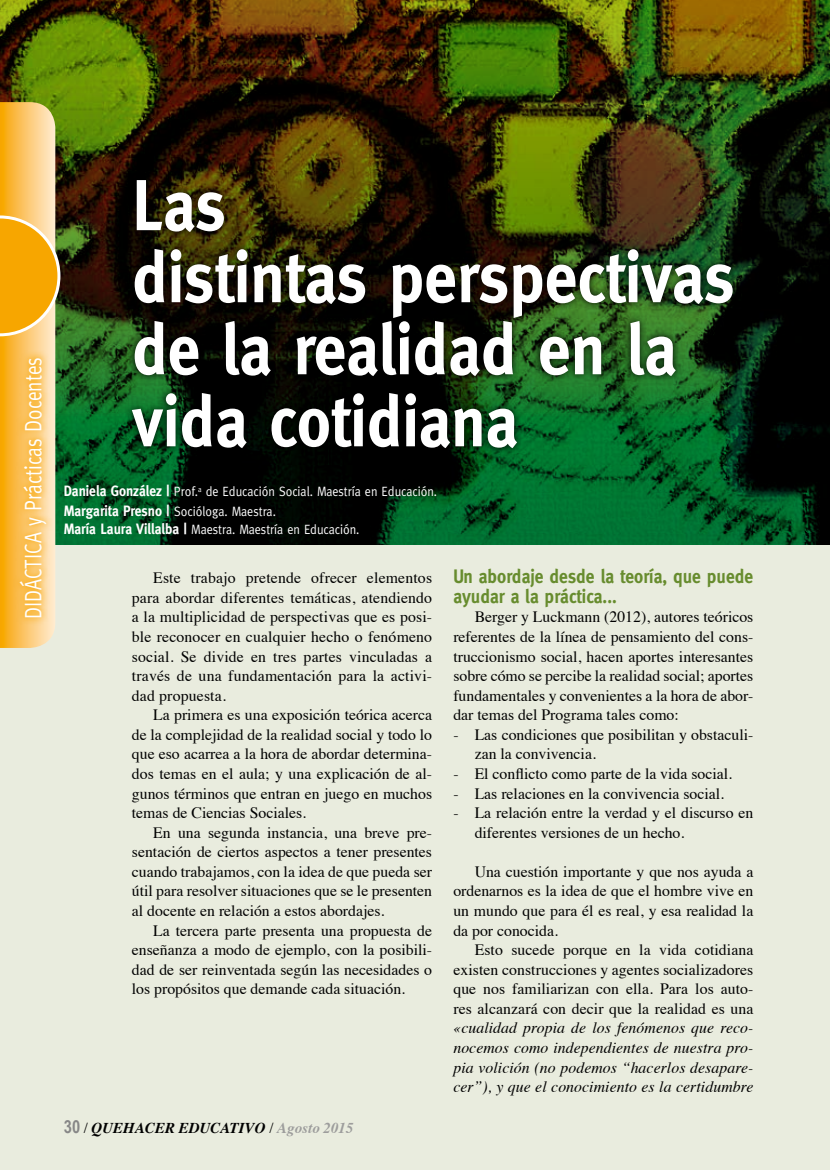
<style>
.page{position:relative;width:830px;height:1170px;background:#fff}
.page>*{position:absolute;margin:0;border:0;box-sizing:border-box;transform-origin:0 0}
.t1{font:700 72px/72px "Meta";color:#fff;scale:.9 1}
.t2{font:24px "Meta";color:#fff;scale:.8 1}
.t3{font:700 19.5px/19.5px "Meta";color:#678c2e;scale:.9 1}
.t4{font:15.75px/19.5px "Times";color:#000;text-align:justify}
.t5{font:italic 15.75px/19.5px "Times";letter-spacing:.005em;color:#000;text-align:justify}
.t6{font:italic 700 15px "Times";color:#000}
.t7{font:13.5px/20.1px "Meta";color:#fff;scale:.9 1}
.s1{font-weight:700;font-size:15px}
.s2{font-family:"Arial Narrow";font-style:normal;font-size:18px;color:#878787}
.s3{font-weight:400;font-style:normal}
.s4{color:#9d9d9c}
</style>
<div class="page">
<div style="left:0;top:0;width:829px;height:1169px;background:#e9ecde"></div>
<img style="left:0;top:0;width:829px;height:544px">
<svg style="left:0;top:102px;width:60px;height:546px;background:#e8b647"></svg>
<svg style="left:12px;top:350px;width:41px;height:275px;background:#fbc669"></svg>
<svg style="left:124px;top:172px;width:616px;height:283px;background:#16290b"></svg>
<h2 class="t2" style="left:19px;top:619px;width:329px;rotate:-90deg">DIDÁCTICA y Prácticas Docentes</h2>
<h1 class="t1" style="left:132px;top:169px;width:670px">Las<br>distintas perspectivas de la realidad en la vida cotidiana</h1>
<p class="t7" style="left:64px;top:481px;width:416px"><span class="s1">Daniela González |</span> Prof.<sup>a</sup> de Educación Social. Maestría en Educación.<br><span class="s1">Margarita Presno |</span> Socióloga. Maestra.</p>
<p class="t7" style="left:64px;top:519px;width:330px"><span class="s1">María Laura Villalba |</span> Maestra. Maestría en Educación.</p>
<p class="t4" style="left:132px;top:567px;width:301px;text-indent:21px">Este trabajo pretende ofrecer elementos para abordar diferentes temáticas, atendiendo a la multiplicidad de perspectivas que es posi&shy;ble reconocer en cualquier hecho o fenómeno social. Se divide en tres partes vinculadas a través de una fundamentación para la activi&shy;dad propuesta.</p>
<p class="t4" style="left:132px;top:703px;width:301px;text-indent:21px">La primera es una exposición teórica acerca de la complejidad de la realidad social y todo lo que eso acarrea a la hora de abordar determina&shy;dos temas en el aula; y una explicación de al&shy;gunos términos que entran en juego en muchos temas de Ciencias Sociales.</p>
<p class="t4" style="left:132px;top:821px;width:301px;text-indent:21px">En una segunda instancia, una breve pre&shy;sentación de ciertos aspectos a tener presentes cuando trabajamos, con la idea de que pueda ser útil para resolver situaciones que se le presenten al docente en relación a estos abordajes.</p>
<p class="t4" style="left:132px;top:919px;width:301px;text-indent:21px">La tercera parte presenta una propuesta de enseñanza a modo de ejemplo, con la posibili&shy;dad de ser reinventada según las necesidades o los propósitos que demande cada situación.</p>
<p class="t6" style="left:64px;top:1113px;width:291px"><span class="s2">30</span> <span class="s3">/</span> QUEHACER EDUCATIVO <span class="s3">/</span> <span class="s4">Agosto 2015</span></p>
<p class="t3" style="left:453px;top:566px;width:334px">Un abordaje desde la teoría, que puede ayudar a la práctica...</p>
<p class="t4" style="left:453px;top:606px;width:301px;text-indent:21px">Berger y Luckmann (2012), autores teóricos referentes de la línea de pensamiento del cons&shy;truccionismo social, hacen aportes interesantes sobre cómo se percibe la realidad social; aportes fundamentales y convenientes a la hora de abor&shy;dar temas del Programa tales como:</p>
<p class="t4" style="left:474px;top:723px;width:280px;text-indent:-21px">- Las condiciones que posibilitan y obstaculi&shy;zan la convivencia.</p>
<p class="t4" style="left:453px;top:762px;width:280px">- El conflicto como parte de la vida social.</p>
<p class="t4" style="left:453px;top:782px;width:272px">- Las relaciones en la convivencia social.</p>
<p class="t4" style="left:474px;top:801px;width:280px;text-indent:-21px">- La relación entre la verdad y el discurso en diferentes versiones de un hecho.</p>
<p class="t4" style="left:453px;top:860px;width:301px;text-indent:21px">Una cuestión importante y que nos ayuda a ordenarnos es la idea de que el hombre vive en un mundo que para él es real, y esa realidad la da por conocida.</p>
<p class="t4" style="left:453px;top:938px;width:301px;text-indent:21px">Esto sucede porque en la vida cotidiana existen construcciones y agentes socializadores que nos familiarizan con ella. Para los auto&shy;res alcanzará con decir que la realidad es una</p>
<p class="t5" style="left:453px;top:1017px;width:301px">«cualidad propia de los fenómenos que reco&shy;nocemos como independientes de nuestra pro&shy;pia volición (no podemos “hacerlos desapare&shy;cer”), y que el conocimiento es la certidumbre</p>
</div>
